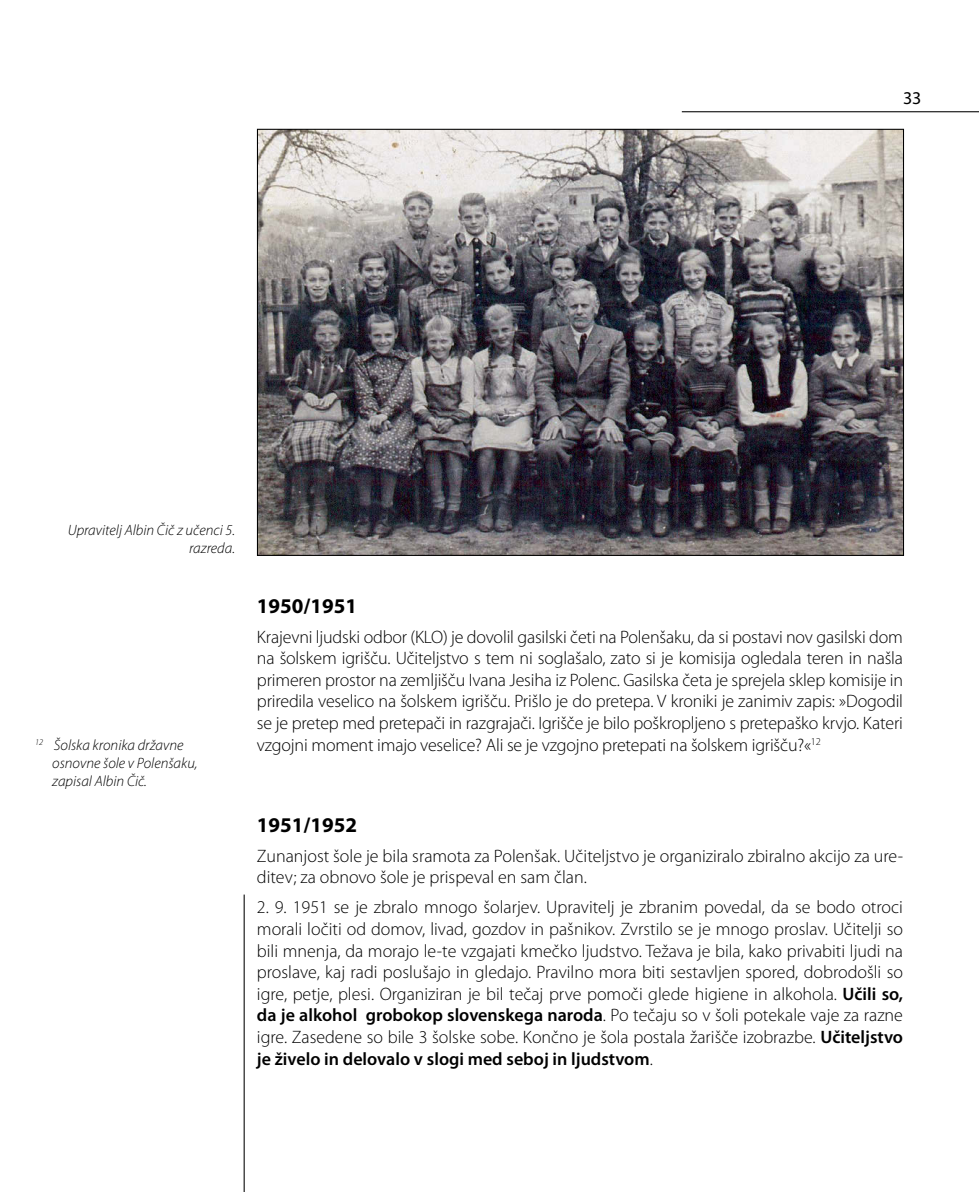
<style>
.page{position:relative;width:979px;height:1192px;background:#fff}
.page>*{position:absolute;margin:0;border:0;box-sizing:border-box;transform-origin:0 0}
.t1{font:700 21px "Myriad Pro";color:#000}
.t2{font:300 18px/21.6px "Myriad Pro";color:#000;text-align:justify}
.t3{font:18px "Myriad Pro";color:#000}
.t4{font:italic 300 15px/18px "Myriad Pro";color:#000;text-align:right}
.s1{font-weight:600}
</style>
<div class="page">
<hr style="left:681px;top:111px;width:297px;height:1px;background:#000">
<hr style="left:244px;top:894px;width:1px;height:297px;background:#000">
<img style="left:259px;top:131px;width:643px;height:423px">
<p class="t3" style="left:903px;top:87px;width:20px">33</p>
<p class="t4" style="left:68px;top:521px;width:169px">Upravitelj Albin Čič z učenci 5. razreda.</p>
<p class="t4" style="left:52px;top:736px;width:147px;text-align:left;text-indent:-17px"><sup>12</sup> Šolska kronika državne osnovne šole v Polenšaku, zapisal Albin Čič.</p>
<p class="t1" style="left:257px;top:591px;width:102px">1950/1951</p>
<p class="t2" style="left:257px;top:626px;width:647px">Krajevni ljudski odbor (KLO) je dovolil gasilski četi na Polenšaku, da si postavi nov gasilski dom na šolskem igrišču. Učiteljstvo s tem ni soglašalo, zato si je komisija ogledala teren in našla primeren prostor na zemljišču Ivana Jesiha iz Polenc. Gasilska četa je sprejela sklep komisije in priredila veselico na šolskem igrišču. Prišlo je do pretepa. V kroniki je zanimiv zapis: »Dogodil se je pretep med pretepači in razgrajači. Igrišče je bilo poškropljeno s pretepaško krvjo. Kateri vzgojni moment imajo veselice? Ali se je vzgojno pretepati na šolskem igrišču?«<sup>12</sup></p>
<p class="t1" style="left:257px;top:810px;width:102px">1951/1952</p>
<p class="t2" style="left:257px;top:845px;width:647px">Zunanjost šole je bila sramota za Polenšak. Učiteljstvo je organiziralo zbiralno akcijo za ure&shy;ditev; za obnovo šole je prispeval en sam član.</p>
<p class="t2" style="left:257px;top:896px;width:647px">2. 9. 1951 se je zbralo mnogo šolarjev. Upravitelj je zbranim povedal, da se bodo otroci morali ločiti od domov, livad, gozdov in pašnikov. Zvrstilo se je mnogo proslav. Učitelji so bili mnenja, da morajo le-te vzgajati kmečko ljudstvo. Težava je bila, kako privabiti ljudi na proslave, kaj radi poslušajo in gledajo. Pravilno mora biti sestavljen spored, dobrodošli so igre, petje, plesi. Organiziran je bil tečaj prve pomoči glede higiene in alkohola. <span class="s1">Učili so, da je alkohol grobokop slovenskega naroda</span>. Po tečaju so v šoli potekale vaje za razne igre. Zasedene so bile 3 šolske sobe. Končno je šola postala žarišče izobrazbe. <span class="s1">Učiteljstvo je živelo in delovalo v slogi med seboj in ljudstvom</span>.</p>
</div>
